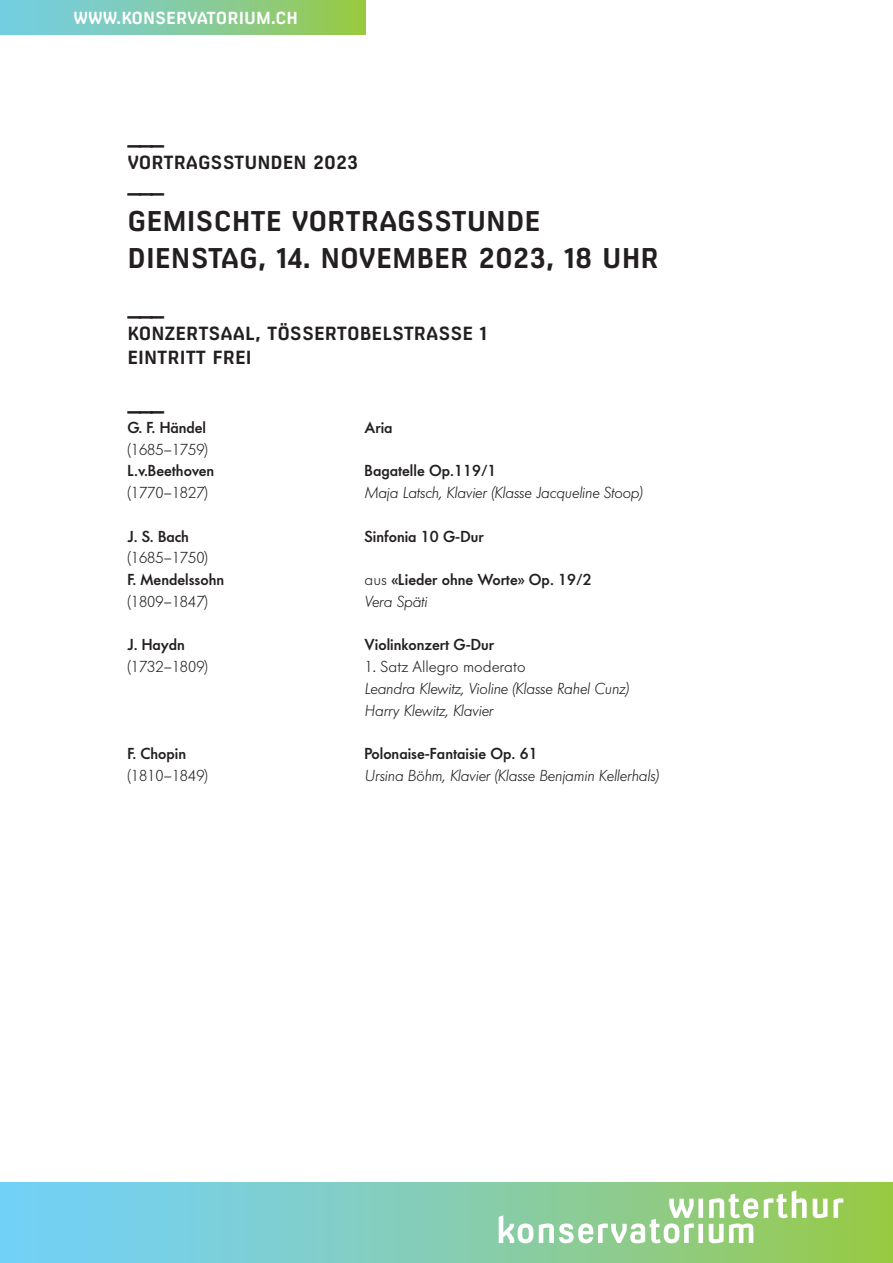
<style>
.page{position:relative;width:893px;height:1263px;background:#fff}
.page>*{position:absolute;margin:0;border:0;box-sizing:border-box;transform-origin:0 0}
.t1{font:700 27px "Milibus Rg";color:#231f20}
.Strich{font:700 22.5px "Milibus Rg";color:#231f20}
.Titel_klein{font:700 18px/24px "Milibus Rg";color:#231f20}
.t2{font:700 16.5px "Milibus Rg";color:#fff}
.Schüler_in{font:500 15.75px "Futura BQ";color:#231f20}
.Schüler_in-2{font:italic 300 15.75px "Futura BQ";color:#231f20}
.Schüler_in-3{font:300 15.75px "Futura BQ";color:#231f20}
.s1{font-weight:300}
</style>
<div class="page">
<div style="left:0;top:0;width:365px;height:34px;background:linear-gradient(to right,#72ceef,#98c94b)"></div>
<svg style="left:0;top:1182px;width:893px;height:81px;background:#82cdba"></svg>
<svg style="left:499px;top:1190px;width:344px;height:53px"></svg>
<p class="t2" style="left:74px;top:8px;width:226px">WWW.KONSERVATORIUM.CH</p>
<p class="Strich" style="left:128px;top:123px;width:38px">___</p>
<p class="Titel_klein" style="left:128px;top:151px;width:232px">VORTRAGSSTUNDEN 2023</p>
<p class="Strich" style="left:128px;top:171px;width:38px">___</p>
<p class="t1" style="left:128px;top:205px;width:415px">GEMISCHTE VORTRAGSSTUNDE</p>
<p class="t1" style="left:128px;top:242px;width:533px">DIENSTAG, 14. NOVEMBER 2023, 18 UHR</p>
<p class="Strich" style="left:128px;top:294px;width:38px">___</p>
<p class="Titel_klein" style="left:128px;top:322px;width:361px">KONZERTSAAL, TÖSSERTOBELSTRASSE 1<br>EINTRITT FREI</p>
<p class="Strich" style="left:128px;top:389px;width:38px">___</p>
<p class="Schüler_in" style="left:128px;top:417px;width:80px">G. F. Händel</p>
<p class="Schüler_in" style="left:365px;top:417px;width:30px">Aria</p>
<p class="Schüler_in-3" style="left:128px;top:439px;width:82px">(1685–1759)</p>
<p class="Schüler_in" style="left:128px;top:461px;width:88px">L.v.Beethoven</p>
<p class="Schüler_in" style="left:365px;top:461px;width:133px">Bagatelle Op.119/1</p>
<p class="Schüler_in-3" style="left:128px;top:482px;width:82px">(1770–1827)</p>
<p class="Schüler_in-2" style="left:365px;top:482px;width:279px">Maja Latsch, Klavier (Klasse Jacqueline Stoop)</p>
<p class="Schüler_in" style="left:128px;top:526px;width:63px">J. S. Bach</p>
<p class="Schüler_in" style="left:365px;top:526px;width:121px">Sinfonia 10 G-Dur</p>
<p class="Schüler_in-3" style="left:128px;top:548px;width:82px">(1685–1750)</p>
<p class="Schüler_in" style="left:128px;top:569px;width:98px">F. Mendelssohn</p>
<p class="Schüler_in" style="left:365px;top:569px;width:229px"><span class="s1">aus</span> «Lieder ohne Worte» Op. 19/2</p>
<p class="Schüler_in-3" style="left:128px;top:591px;width:82px">(1809–1847)</p>
<p class="Schüler_in-2" style="left:365px;top:591px;width:64px">Vera Späti</p>
<p class="Schüler_in" style="left:128px;top:635px;width:59px">J. Haydn</p>
<p class="Schüler_in" style="left:365px;top:635px;width:131px">Violinkonzert G-Dur</p>
<p class="Schüler_in-3" style="left:128px;top:656px;width:82px">(1732–1809)</p>
<p class="Schüler_in-3" style="left:365px;top:656px;width:163px">1. Satz Allegro moderato</p>
<p class="Schüler_in-2" style="left:365px;top:678px;width:266px">Leandra Klewitz, Violine (Klasse Rahel Cunz)</p>
<p class="Schüler_in-2" style="left:365px;top:700px;width:130px">Harry Klewitz, Klavier</p>
<p class="Schüler_in" style="left:128px;top:743px;width:60px">F. Chopin</p>
<p class="Schüler_in" style="left:365px;top:743px;width:175px">Polonaise-Fantaisie Op. 61</p>
<p class="Schüler_in-3" style="left:128px;top:765px;width:82px">(1810–1849)</p>
<p class="Schüler_in-2" style="left:365px;top:765px;width:295px">Ursina Böhm, Klavier (Klasse Benjamin Kellerhals)</p>
</div>
